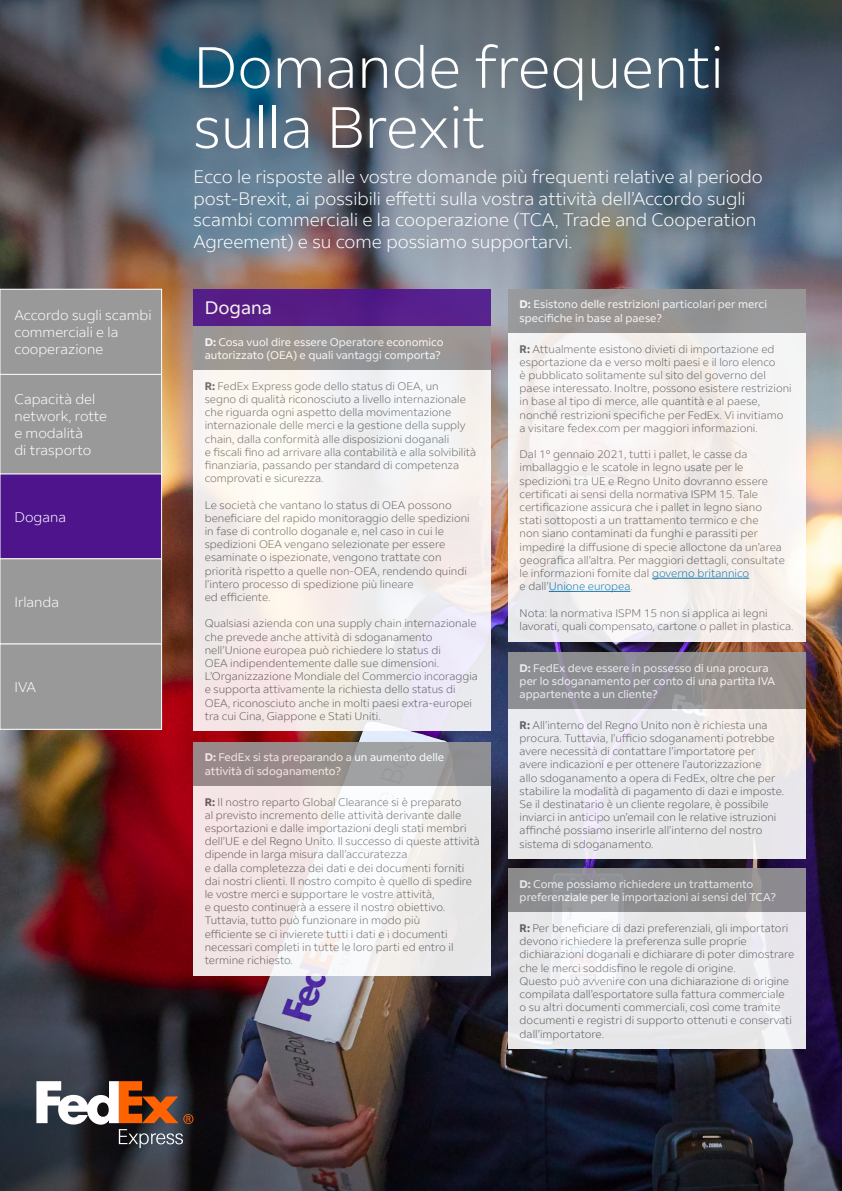
<style>
.page{position:relative;width:842px;height:1191px;background:#fff}
.page>*{position:absolute;margin:0;border:0;box-sizing:border-box;transform-origin:0 0}
.t1{font:300 58px/60px "Fed Ex Sans";color:#fff}
.t2{font:300 18px/21.6px "Fed Ex Sans";color:#fff}
.t3{font:18px "Fed Ex Sans";color:#fff}
.t4{font:300 14px/16.8px "Fed Ex Sans";color:#fff}
.t5{font:300 11px/13.2px "Fed Ex Sans";color:#666}
.t6{font:11px/13.2px "Fed Ex Sans";color:#fff}
.s1{font-weight:700}
.s2{color:#007ab7}
</style>
<div class="page">
<img style="left:162px;top:499px;width:680px;height:502px">
<img style="left:0;top:611px;width:475px;height:390px">
<svg style="left:0;top:1001px;width:842px;height:190px;background:#2d2b35"></svg>
<img style="left:0;top:0;width:842px;height:499px">
<svg style="left:36px;top:1081px;width:157px;height:67px"></svg>
<div style="left:0;top:289px;width:162px;height:85px;background:#999"></div>
<div style="left:0;top:289px;width:162px;height:86px;border:1px solid #fff"></div>
<div style="left:0;top:473px;width:162px;height:86px;background:#4d148c"></div>
<div style="left:0;top:559px;width:162px;height:85px;background:#999"></div>
<div style="left:0;top:558px;width:162px;height:86px;border:1px solid #fff"></div>
<div style="left:0;top:644px;width:162px;height:85px;background:#999"></div>
<div style="left:0;top:643px;width:162px;height:86px;border:1px solid #fff"></div>
<div style="left:0;top:374px;width:162px;height:100px;background:#999"></div>
<div style="left:0;top:374px;width:162px;height:100px;border:1px solid #fff"></div>
<div style="left:193px;top:289px;width:298px;height:36px;background:#561d88"></div>
<div style="left:508px;top:289px;width:298px;height:44px;background:#999"></div>
<div style="left:508px;top:333px;width:298px;height:308px;background:linear-gradient(to right,#f3efef,#f5f1ee)"></div>
<hr style="left:652px;top:578px;width:97px;height:1px;background:#007ab7">
<hr style="left:549px;top:591px;width:81px;height:1px;background:#007ab7">
<div style="left:193px;top:326px;width:298px;height:44px;background:#999"></div>
<div style="left:193px;top:370px;width:298px;height:361px;background:#f4efee"></div>
<svg style="left:508px;top:652px;width:298px;height:57px;background:#918f91"></svg>
<div style="left:508px;top:709px;width:298px;height:150px;background:linear-gradient(to right,#e8e9ee,#ece9e9)"></div>
<svg style="left:508px;top:868px;width:298px;height:44px;background:#8e8e90"></svg>
<svg style="left:508px;top:912px;width:298px;height:137px;fill:#e8e8ea"></svg>
<svg style="left:193px;top:742px;width:298px;height:44px;background:#999293"></svg>
<svg style="left:193px;top:786px;width:298px;height:189px;fill:#f4e9e9"></svg>
<p class="t4" style="left:14px;top:307px;width:139px">Accordo sugli scambi commerciali e la cooperazione</p>
<p class="t4" style="left:14px;top:391px;width:94px">Capacità del network, rotte e modalità<br>di trasporto</p>
<p class="t4" style="left:14px;top:508px;width:53px">Dogana</p>
<p class="t4" style="left:14px;top:593px;width:46px">Irlanda</p>
<p class="t4" style="left:14px;top:678px;width:23px">IVA</p>
<h1 class="t1" style="left:193px;top:38px;width:532px">Domande frequenti sulla Brexit</h1>
<p class="t2" style="left:193px;top:166px;width:571px">Ecco le risposte alle vostre domande più frequenti relative al periodo post-Brexit, ai possibili effetti sulla vostra attività dell’Accordo sugli scambi commerciali e la cooperazione (TCA, Trade and Cooperation Agreement) e su come possiamo supportarvi.</p>
<h2 class="t3" style="left:205px;top:297px;width:69px">Dogana</h2>
<p class="t6" style="left:520px;top:298px;width:249px"><span class="s1">D:</span> Esistono delle restrizioni particolari per merci specifiche in base al paese?</p>
<p class="t5" style="left:520px;top:342px;width:274px"><span class="s1">R:</span> Attualmente esistono divieti di importazione ed esportazione da e verso molti paesi e il loro elenco<br>è pubblicato solitamente sul sito del governo del paese interessato. Inoltre, possono esistere restrizioni in base al tipo di merce, alle quantità e al paese, nonché restrizioni specifiche per FedEx. Vi invitiamo a visitare fedex.com per maggiori informazioni.</p>
<p class="t5" style="left:520px;top:448px;width:267px">Dal 1° gennaio 2021, tutti i pallet, le casse da imballaggio e le scatole in legno usate per le spedizioni tra UE e Regno Unito dovranno essere certificati ai sensi della normativa ISPM 15. Tale certificazione assicura che i pallet in legno siano stati sottoposti a un trattamento termico e che<br>non siano contaminati da funghi e parassiti per impedire la diffusione di specie alloctone da un’area geografica all’altra. Per maggiori dettagli, consultate le informazioni fornite dal <span class="s2">governo britannico<br></span>e dall’<span class="s2">Unione europea</span>.</p>
<p class="t5" style="left:520px;top:606px;width:275px">Nota: la normativa ISPM 15 non si applica ai legni lavorati, quali compensato, cartone o pallet in plastica.</p>
<p class="t6" style="left:205px;top:335px;width:240px"><span class="s1">D:</span> Cosa vuol dire essere Operatore economico autorizzato (OEA) e quali vantaggi comporta?</p>
<p class="t5" style="left:205px;top:379px;width:273px"><span class="s1">R:</span> FedEx Express gode dello status di OEA, un<br>segno di qualità riconosciuto a livello internazionale che riguarda ogni aspetto della movimentazione internazionale delle merci e la gestione della supply chain, dalla conformità alle disposizioni doganali<br>e fiscali fino ad arrivare alla contabilità e alla solvibilità finanziaria, passando per standard di competenza comprovati e sicurezza.</p>
<p class="t5" style="left:205px;top:498px;width:266px">Le società che vantano lo status di OEA possono beneficiare del rapido monitoraggio delle spedizioni in fase di controllo doganale e, nel caso in cui le spedizioni OEA vengano selezionate per essere esaminate o ispezionate, vengono trattate con priorità rispetto a quelle non-OEA, rendendo quindi l’intero processo di spedizione più lineare<br>ed efficiente.</p>
<p class="t5" style="left:205px;top:617px;width:275px">Qualsiasi azienda con una supply chain internazionale che prevede anche attività di sdoganamento nell’Unione europea può richiedere lo status di<br>OEA indipendentemente dalle sue dimensioni.<br>L’Organizzazione Mondiale del Commercio incoraggia e supporta attivamente la richiesta dello status di OEA, riconosciuto anche in molti paesi extra-europei tra cui Cina, Giappone e Stati Uniti.</p>
<p class="t6" style="left:520px;top:661px;width:257px"><span class="s1">D:</span> FedEx deve essere in possesso di una procura per lo sdoganamento per conto di una partita IVA appartenente a un cliente?</p>
<p class="t5" style="left:520px;top:718px;width:266px"><span class="s1">R:</span> All’interno del Regno Unito non è richiesta una procura. Tuttavia, l’ufficio sdoganamenti potrebbe avere necessità di contattare l’importatore per avere indicazioni e per ottenere l’autorizzazione<br>allo sdoganamento a opera di FedEx, oltre che per stabilire la modalità di pagamento di dazi e imposte.<br>Se il destinatario è un cliente regolare, è possibile inviarci in anticipo un’email con le relative istruzioni affinché possiamo inserirle all’interno del nostro sistema di sdoganamento.</p>
<p class="t6" style="left:520px;top:877px;width:258px"><span class="s1">D:</span> Come possiamo richiedere un trattamento preferenziale per le importazioni ai sensi del TCA?</p>
<p class="t5" style="left:520px;top:921px;width:276px"><span class="s1">R:</span> Per beneficiare di dazi preferenziali, gli importatori devono richiedere la preferenza sulle proprie dichiarazioni doganali e dichiarare di poter dimostrare che le merci soddisfino le regole di origine.<br>Questo può avvenire con una dichiarazione di origine compilata dall’esportatore sulla fattura commerciale<br>o su altri documenti commerciali, così come tramite documenti e registri di supporto ottenuti e conservati dall’importatore.</p>
<p class="t6" style="left:205px;top:751px;width:241px"><span class="s1">D:</span> FedEx si sta preparando a un aumento delle attività di sdoganamento?</p>
<p class="t5" style="left:205px;top:795px;width:276px"><span class="s1">R:</span> Il nostro reparto Global Clearance si è preparato<br>al previsto incremento delle attività derivante dalle esportazioni e dalle importazioni degli stati membri dell’UE e del Regno Unito. Il successo di queste attività dipende in larga misura dall’accuratezza<br>e dalla completezza dei dati e dei documenti forniti dai nostri clienti. Il nostro compito è quello di spedire le vostre merci e supportare le vostre attività,<br>e questo continuerà a essere il nostro obiettivo.<br>Tuttavia, tutto può funzionare in modo più<br>efficiente se ci invierete tutti i dati e i documenti necessari completi in tutte le loro parti ed entro il termine richiesto.</p>
</div>
